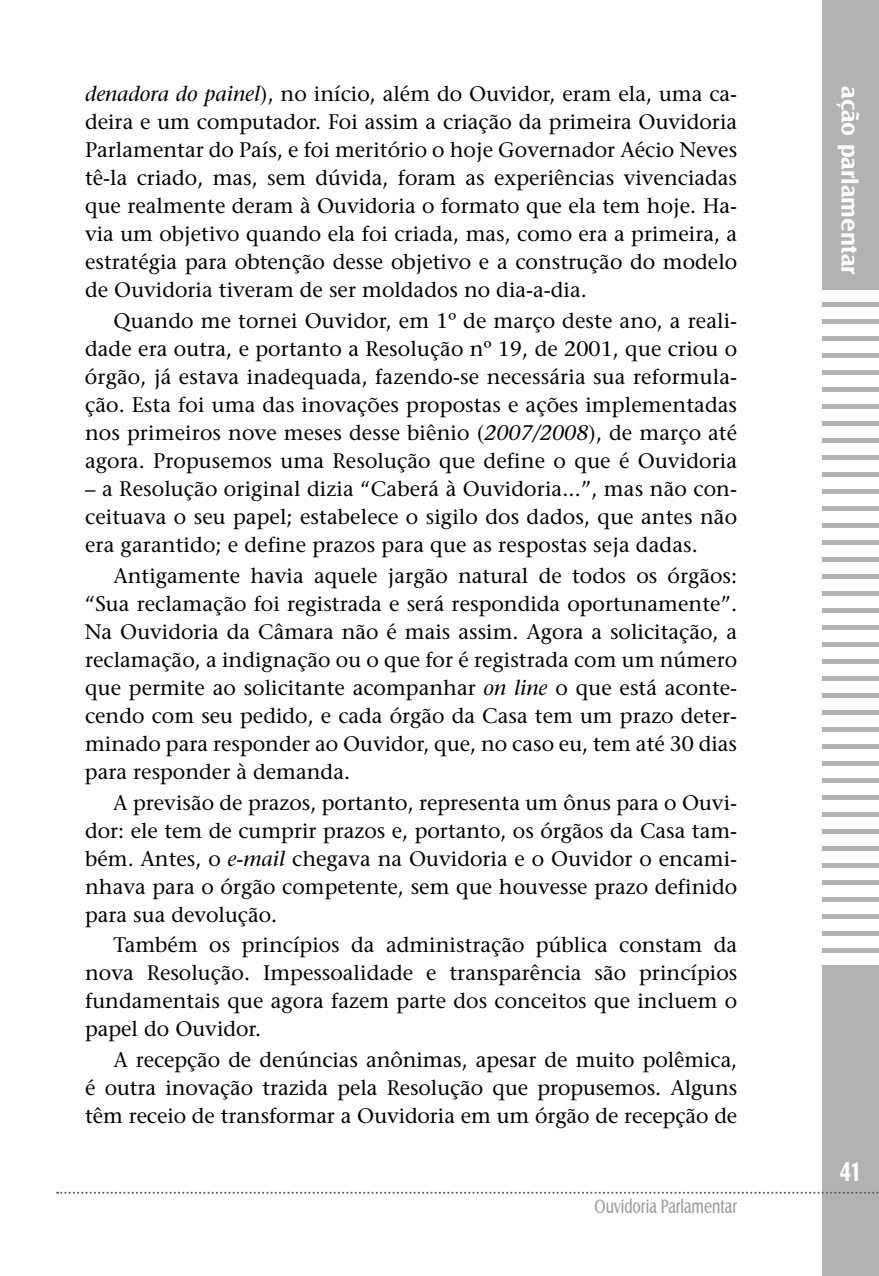
<style>
.page{position:relative;width:879px;height:1276px;background:#fff}
.page>*{position:absolute;margin:0;border:0;box-sizing:border-box;transform-origin:0 0}
.t1{font:700 28px "Castle T";color:#fff;scale:.75 1}
.t2{font:700 24px "Castle T";color:#fff}
.t3{font:21px/28px "Stone Serif";color:#000;text-align:justify}
.t4{font:20px "Castle T";color:#9c9d9f;scale:.75 1}
.s1{font-style:italic}
</style>
<div class="page">
<div style="left:822px;top:0;width:57px;height:1276px;background:#b1b2b4"></div>
<div style="left:821px;top:290px;width:58px;height:11px;background:#fff"></div>
<div style="left:821px;top:307px;width:58px;height:11px;background:#fff"></div>
<div style="left:821px;top:324px;width:58px;height:11px;background:#fff"></div>
<div style="left:821px;top:341px;width:58px;height:11px;background:#fff"></div>
<div style="left:821px;top:358px;width:58px;height:12px;background:#fff"></div>
<div style="left:821px;top:375px;width:58px;height:12px;background:#fff"></div>
<div style="left:821px;top:392px;width:58px;height:12px;background:#fff"></div>
<div style="left:821px;top:409px;width:58px;height:12px;background:#fff"></div>
<div style="left:821px;top:426px;width:58px;height:12px;background:#fff"></div>
<div style="left:821px;top:443px;width:58px;height:12px;background:#fff"></div>
<div style="left:821px;top:460px;width:58px;height:12px;background:#fff"></div>
<div style="left:821px;top:477px;width:58px;height:12px;background:#fff"></div>
<div style="left:821px;top:494px;width:58px;height:12px;background:#fff"></div>
<div style="left:821px;top:511px;width:58px;height:12px;background:#fff"></div>
<div style="left:821px;top:528px;width:58px;height:12px;background:#fff"></div>
<div style="left:821px;top:545px;width:58px;height:12px;background:#fff"></div>
<div style="left:821px;top:562px;width:58px;height:12px;background:#fff"></div>
<div style="left:821px;top:579px;width:58px;height:12px;background:#fff"></div>
<div style="left:821px;top:596px;width:58px;height:12px;background:#fff"></div>
<div style="left:821px;top:613px;width:58px;height:12px;background:#fff"></div>
<div style="left:821px;top:630px;width:58px;height:12px;background:#fff"></div>
<div style="left:821px;top:647px;width:58px;height:12px;background:#fff"></div>
<div style="left:821px;top:664px;width:58px;height:12px;background:#fff"></div>
<div style="left:821px;top:681px;width:58px;height:12px;background:#fff"></div>
<div style="left:821px;top:698px;width:58px;height:12px;background:#fff"></div>
<div style="left:821px;top:715px;width:58px;height:12px;background:#fff"></div>
<div style="left:821px;top:732px;width:58px;height:12px;background:#fff"></div>
<div style="left:821px;top:749px;width:58px;height:12px;background:#fff"></div>
<div style="left:821px;top:766px;width:58px;height:12px;background:#fff"></div>
<div style="left:821px;top:783px;width:58px;height:12px;background:#fff"></div>
<div style="left:821px;top:800px;width:58px;height:12px;background:#fff"></div>
<div style="left:821px;top:817px;width:58px;height:12px;background:#fff"></div>
<div style="left:821px;top:834px;width:58px;height:12px;background:#fff"></div>
<div style="left:821px;top:851px;width:58px;height:12px;background:#fff"></div>
<div style="left:821px;top:868px;width:58px;height:12px;background:#fff"></div>
<div style="left:821px;top:885px;width:58px;height:12px;background:#fff"></div>
<div style="left:821px;top:902px;width:58px;height:12px;background:#fff"></div>
<div style="left:821px;top:919px;width:58px;height:12px;background:#fff"></div>
<div style="left:821px;top:936px;width:58px;height:12px;background:#fff"></div>
<div style="left:821px;top:953px;width:58px;height:12px;background:#fff"></div>
<svg style="left:57px;top:1191px;width:822px;height:2px"></svg>
<p class="t3" style="left:85px;top:80px;width:654px"><span class="s1">denadora do painel</span>), no início, além do Ouvidor, eram ela, uma ca&shy;deira e um computador. Foi assim a criação da primeira Ouvidoria Parlamentar do País, e foi meritório o hoje Governador Aécio Neves tê-la criado, mas, sem dúvida, foram as experiências vivenciadas que realmente deram à Ouvidoria o formato que ela tem hoje. Ha&shy;via um objetivo quando ela foi criada, mas, como era a primeira, a estratégia para obtenção desse objetivo e a construção do modelo de Ouvidoria tiveram de ser moldados no dia-a-dia.</p>
<p class="t3" style="left:85px;top:306px;width:654px;text-indent:29px">Quando me tornei Ouvidor, em 1º de março deste ano, a reali&shy;dade era outra, e portanto a Resolução nº 19, de 2001, que criou o órgão, já estava inadequada, fazendo-se necessária sua reformula&shy;ção. Esta foi uma das inovações propostas e ações implementadas nos primeiros nove meses desse biênio (<span class="s1">2007/2008</span>), de março até agora. Propusemos uma Resolução que define o que é Ouvidoria</p>
<p class="t3" style="left:85px;top:474px;width:654px">– a Resolução original dizia “Caberá à Ouvidoria...”, mas não con&shy;ceituava o seu papel; estabelece o sigilo dos dados, que antes não era garantido; e define prazos para que as respostas seja dadas.</p>
<p class="t3" style="left:85px;top:561px;width:654px;text-indent:28px">Antigamente havia aquele jargão natural de todos os órgãos: “Sua reclamação foi registrada e será respondida oportunamente”.<br>Na Ouvidoria da Câmara não é mais assim. Agora a solicitação, a reclamação, a indignação ou o que for é registrada com um número que permite ao solicitante acompanhar <span class="s1">on line</span> o que está aconte&shy;cendo com seu pedido, e cada órgão da Casa tem um prazo deter&shy;minado para responder ao Ouvidor, que, no caso eu, tem até 30 dias para responder à demanda.</p>
<p class="t3" style="left:85px;top:788px;width:653px;text-indent:28px">A previsão de prazos, portanto, representa um ônus para o Ouvi&shy;dor: ele tem de cumprir prazos e, portanto, os órgãos da Casa tam&shy;bém. Antes, o <span class="s1">e-mail</span> chegava na Ouvidoria e o Ouvidor o encami&shy;nhava para o órgão competente, sem que houvesse prazo definido para sua devolução.</p>
<p class="t3" style="left:85px;top:931px;width:654px;text-indent:28px">Também os princípios da administração pública constam da nova Resolução. Impessoalidade e transparência são princípios fundamentais que agora fazem parte dos conceitos que incluem o papel do Ouvidor.</p>
<p class="t3" style="left:85px;top:1046px;width:654px;text-indent:28px">A recepção de denúncias anônimas, apesar de muito polêmica, é outra inovação trazida pela Resolução que propusemos. Alguns têm receio de transformar a Ouvidoria em um órgão de recepção de</p>
<p class="t4" style="left:594px;top:1195px;width:192px">Ouvidoria Parlamentar</p>
<p class="t2" style="left:863px;top:86px;width:190px;rotate:90deg">ação parlamentar</p>
<h1 class="t1" style="left:840px;top:1155px;width:30px">41</h1>
</div>
